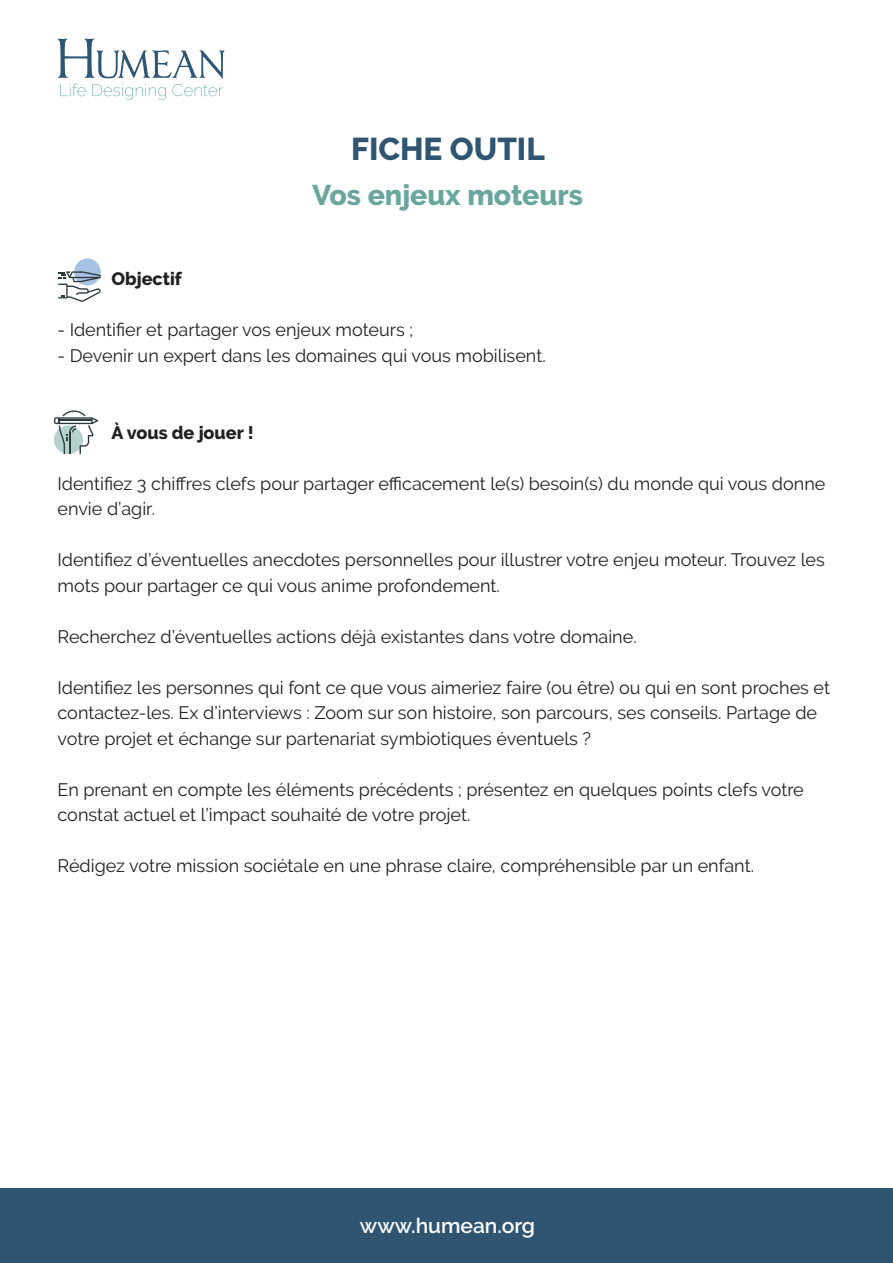
<style>
.page{position:relative;width:893px;height:1263px;background:#fff}
.page>*{position:absolute;margin:0;border:0;box-sizing:border-box;transform-origin:0 0}
.t1{font:800 31.5px "Raleway";color:#305572}
.t2{font:800 28.5px "Raleway";color:#69a69e}
.t3{font:600 21px "Raleway";color:#fff}
.t4{font:18px/25.5px "Raleway";color:#221f1f}
.t5{font:800 18px "Raleway";color:#221f1f}
</style>
<div class="page">
<svg style="left:57px;top:39px;width:168px;height:61px"></svg>
<div style="left:1px;top:1189px;width:892px;height:74px;background:#305572"></div>
<svg style="left:54px;top:410px;width:44px;height:44px"></svg>
<div style="left:74px;top:258px;width:27px;height:28px;background:#a6c1e4;border-radius:50%"></div>
<svg style="left:58px;top:271px;width:43px;height:31px"></svg>
<h1 class="t1" style="left:351px;top:131px;width:195px">FICHE OUTIL</h1>
<h2 class="t2" style="left:312px;top:179px;width:272px">Vos enjeux moteurs</h2>
<p class="t5" style="left:112px;top:269px;width:72px">Objectif</p>
<p class="t4" style="left:58px;top:317px;width:357px">- Identifier et partager vos enjeux moteurs ;</p>
<p class="t4" style="left:58px;top:345px;width:490px">- Devenir un expert dans les domaines qui vous mobilisent.</p>
<p class="t5" style="left:112px;top:422px;width:144px">À vous de jouer !</p>
<p class="t4" style="left:58px;top:470px;width:769px">Identifiez 3 chiffres clefs pour partager efficacement le(s) besoin(s) du monde qui vous donne envie d’agir.</p>
<p class="t4" style="left:58px;top:547px;width:769px">Identifiez d’éventuelles anecdotes personnelles pour illustrer votre enjeu moteur. Trouvez les mots pour partager ce qui vous anime profondement.</p>
<p class="t4" style="left:58px;top:623px;width:581px">Recherchez d’éventuelles actions déjà existantes dans votre domaine.</p>
<p class="t4" style="left:58px;top:674px;width:774px">Identifiez les personnes qui font ce que vous aimeriez faire (ou être) ou qui en sont proches et contactez-les. Ex d’interviews : Zoom sur son histoire, son parcours, ses conseils. Partage de votre projet et échange sur partenariat symbiotiques éventuels ?</p>
<p class="t4" style="left:58px;top:778px;width:748px">En prenant en compte les éléments précédents ; présentez en quelques points clefs votre constat actuel et l’impact souhaité de votre projet.</p>
<p class="t4" style="left:58px;top:855px;width:698px">Rédigez votre mission sociétale en une phrase claire, compréhensible par un enfant.</p>
<p class="t3" style="left:360px;top:1218px;width:177px">www.humean.org</p>
</div>
